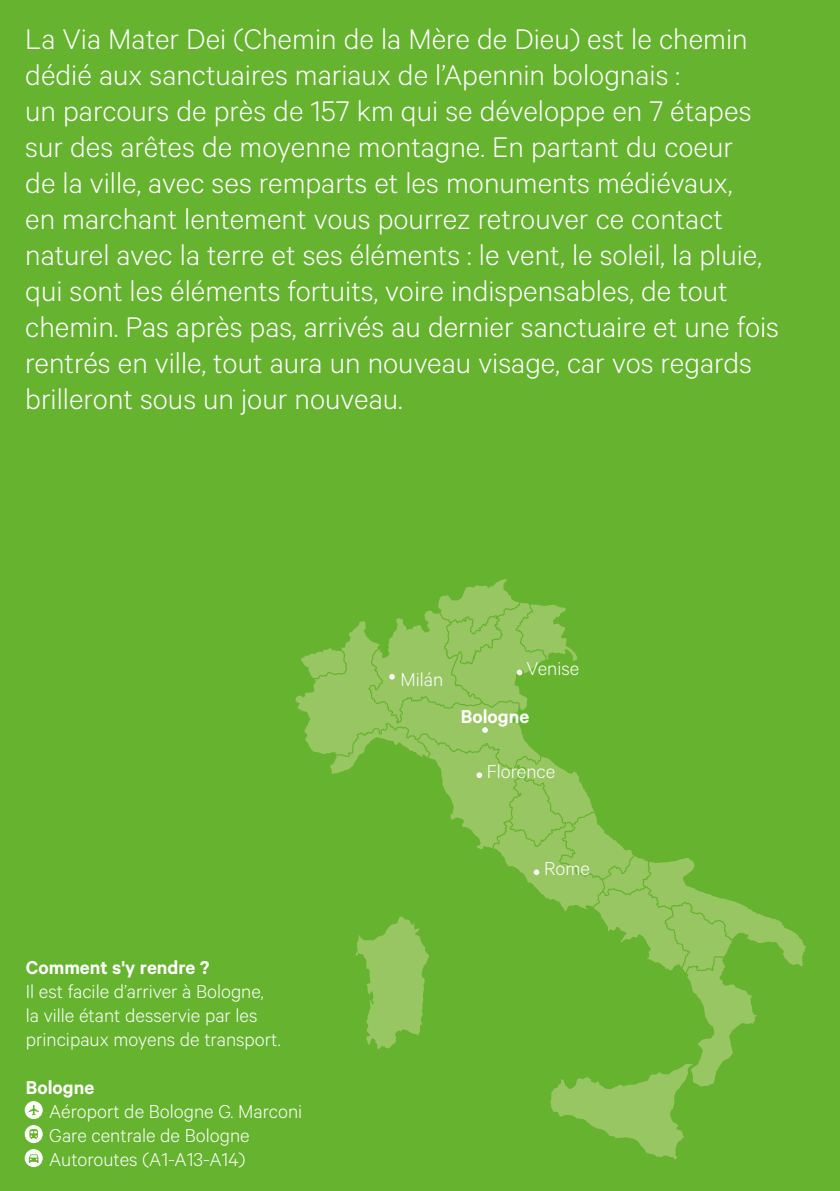
<style>
.page{position:relative;width:840px;height:1191px;background:#fff}
.page>*{position:absolute;margin:0;border:0;box-sizing:border-box;transform-origin:0 0}
.t1{font:300 32px/36px "Calibre";color:#fff}
.t2{font:300 21px/24px "Calibre";color:#fff}
.t3{font:600 21px "Calibre";color:#fff}
</style>
<div class="page">
<div style="left:0;top:0;width:839px;height:1191px;background:#65b32e"></div>
<svg style="left:295px;top:579px;width:510px;height:580px"></svg>
<svg style="left:476px;top:772px;width:6px;height:6px"></svg>
<svg style="left:482px;top:727px;width:5px;height:6px"></svg>
<svg style="left:389px;top:674px;width:5px;height:5px"></svg>
<svg style="left:516px;top:669px;width:6px;height:6px"></svg>
<svg style="left:533px;top:869px;width:6px;height:6px"></svg>
<svg style="left:25px;top:1149px;width:18px;height:18px"></svg>
<svg style="left:25px;top:1101px;width:18px;height:18px"></svg>
<svg style="left:25px;top:1125px;width:18px;height:18px"></svg>
<p class="t1" style="left:25px;top:20px;width:754px">La Via Mater Dei (Chemin de la Mère de Dieu) est le chemin dédié aux sanctuaires mariaux de l’Apennin bolognais :<br>un parcours de près de 157 km qui se développe en 7 étapes sur des arêtes de moyenne montagne. En partant du coeur<br>de la ville, avec ses remparts et les monuments médiévaux,<br>en marchant lentement vous pourrez retrouver ce contact naturel avec la terre et ses éléments : le vent, le soleil, la pluie, qui sont les éléments fortuits, voire indispensables, de tout chemin. Pas après pas, arrivés au dernier sanctuaire et une fois rentrés en ville, tout aura un nouveau visage, car vos regards brilleront sous un jour nouveau.</p>
<p class="t3" style="left:26px;top:954px;width:185px">Comment s'y rendre ?</p>
<p class="t2" style="left:26px;top:978px;width:256px">Il est facile d’arriver à Bologne, la ville étant desservie par les principaux moyens de transport.</p>
<p class="t3" style="left:26px;top:1074px;width:70px">Bologne</p>
<p class="t2" style="left:49px;top:1098px;width:254px">Aéroport de Bologne G. Marconi<br>Gare centrale de Bologne<br>Autoroutes (A1-A13-A14)</p>
<p class="t2" style="left:400px;top:666px;width:44px">Milán</p>
<p class="t2" style="left:526px;top:656px;width:54px">Venise</p>
<p class="t3" style="left:460px;top:703px;width:70px">Bologne</p>
<p class="t2" style="left:486px;top:758px;width:70px">Florence</p>
<p class="t2" style="left:543px;top:855px;width:47px">Rome</p>
</div>
